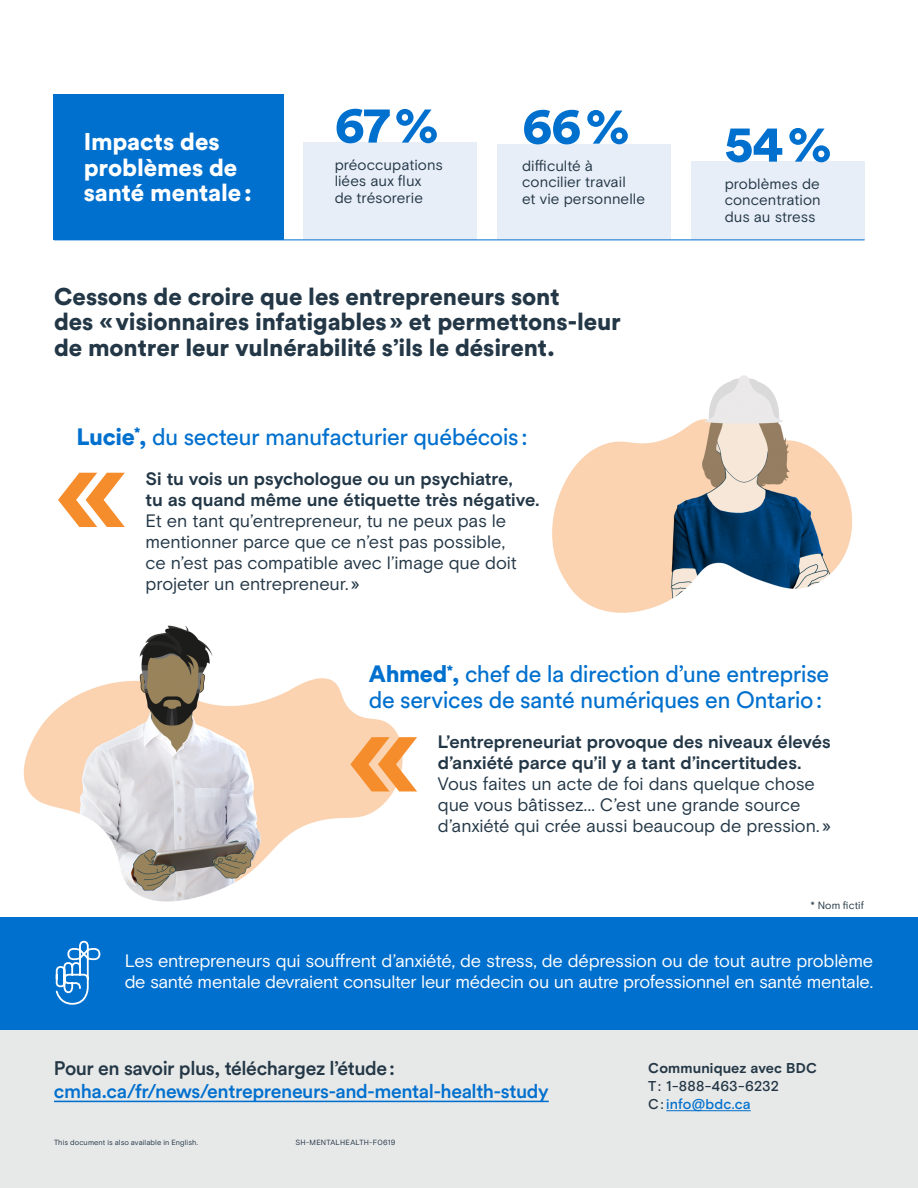
<style>
.page{position:relative;width:918px;height:1188px;background:#fff}
.page>*{position:absolute;margin:0;border:0;box-sizing:border-box;transform-origin:0 0}
.t1{font:700 127.5px "Basis Grotesque";color:#f68d2c}
.t2{font:900 51px "Circular Std";color:#0070ce}
.t3{font:900 24px/25.5px "Circular Std";letter-spacing:-.005em;color:#233746}
.t4{font:900 24px/25.5px "Circular Std";letter-spacing:-.005em;color:#fff}
.t5{font:23.4px/25.2px "Circular Std";letter-spacing:-.02em;color:#0070ce}
.H2_Subtitle{font:500 19.5px/22.5px "Circular Std";letter-spacing:-.02em;color:#0070ce}
.t6{font:18px/21px "Basis Grotesque";letter-spacing:-.005em;color:#233746}
.S1_Paragraphe{font:18px/21px "Basis Grotesque";letter-spacing:-.02em;color:#fff}
.t7{font:700 18px/21px "Basis Grotesque";letter-spacing:-.005em;color:#233746}
.P_Intro{font:15px/16.5px "Basis Grotesque";letter-spacing:.005em;color:#233746}
.t8{font:700 14.25px "Basis Grotesque";letter-spacing:.01em;color:#233746}
.t9{font:500 14.25px "Basis Grotesque";letter-spacing:.015em;color:#233746}
.t10{font:500 14.25px "Basis Grotesque";letter-spacing:.005em;color:#0070ce}
.t11{font:10.5px "Basis Grotesque";letter-spacing:.01em;color:#233746}
.t12{font:7.5px "Basis Grotesque";letter-spacing:.015em;color:#233746}
.s1{font-weight:900}
.s2{font-weight:700}
.s3{font-weight:400}
.s4{color:#233746}
</style>
<div class="page">
<img style="left:552px;top:375px;width:300px;height:238px">
<img style="left:23px;top:625px;width:380px;height:277px">
<div style="left:0;top:978px;width:918px;height:209px;background:#e7e8e8"></div>
<div style="left:0;top:917px;width:918px;height:112px;background:#0070ce"></div>
<hr style="left:54px;top:1101px;width:495px;height:1px;background:#0070ce">
<hr style="left:666px;top:1110px;width:85px;height:1px;background:#0070ce">
<div style="left:303px;top:142px;width:174px;height:98px;background:#e8eef8"></div>
<div style="left:53px;top:94px;width:231px;height:146px;background:#0070ce"></div>
<div style="left:497px;top:144px;width:174px;height:96px;background:#e8eef8"></div>
<div style="left:691px;top:161px;width:174px;height:79px;background:#e8eef8"></div>
<hr style="left:54px;top:240px;width:811px;height:1px;background:#0070ce">
<svg style="left:55px;top:940px;width:46px;height:65px"></svg>
<h5 class="t4" style="left:84px;top:129px;width:170px">Impacts des problèmes de santé mentale:</h5>
<h2 class="t2" style="left:335px;top:91px;width:106px">67%</h2>
<p class="P_Intro" style="left:335px;top:156px;width:110px">préoccupations liées aux flux de trésorerie</p>
<h2 class="t2" style="left:522px;top:92px;width:109px">66%</h2>
<p class="P_Intro" style="left:522px;top:157px;width:124px">difficulté à concilier travail<br>et vie personnelle</p>
<h5 class="t3" style="left:54px;top:283px;width:568px">Cessons de croire que les entrepreneurs sont<br>des «visionnaires infatigables» et permettons-leur de montrer leur vulnérabilité s’ils le désirent.</h5>
<p class="t5" style="left:77px;top:423px;width:453px"><span class="s1">Lucie</span><sup>*</sup><span class="s1">,</span> du secteur manufacturier québécois:</p>
<p class="t6" style="left:146px;top:468px;width:395px"><span class="s2">Si tu vois un psychologue ou un psychiatre,<br>tu as quand même une étiquette très négative.<br></span>Et en tant qu’entrepreneur, tu ne peux pas le mentionner parce que ce n’est pas possible,<br>ce n’est pas compatible avec l’image que doit projeter un entrepreneur.»</p>
<p class="t1" style="left:53px;top:416px;width:77px">«</p>
<h2 class="t2" style="left:725px;top:110px;width:109px">54%</h2>
<p class="P_Intro" style="left:725px;top:175px;width:98px;text-align:justify">problèmes de concentration dus au stress</p>
<p class="t5" style="left:369px;top:661px;width:462px"><span class="s1">Ahmed</span><sup>*</sup><span class="s1">,</span> chef de la direction d’une entreprise de services de santé numériques en Ontario:</p>
<p class="t7" style="left:438px;top:732px;width:395px">L’entrepreneuriat provoque des niveaux élevés d’anxiété parce qu’il y a tant d’incertitudes.<br><span class="s3">Vous faites un acte de foi dans quelque chose que vous bâtissez... C’est une grande source</span></p>
<p class="t1" style="left:345px;top:680px;width:77px">«</p>
<p class="t6" style="left:438px;top:816px;width:395px">d’anxiété qui crée aussi beaucoup de pression.»</p>
<p class="t11" style="left:810px;top:899px;width:55px">* Nom fictif</p>
<p class="S1_Paragraphe" style="left:125px;top:950px;width:750px">Les entrepreneurs qui souffrent d’anxiété, de stress, de dépression ou de tout autre problème de santé mentale devraient consulter leur médecin ou un autre professionnel en santé mentale.</p>
<p class="H2_Subtitle" style="left:54px;top:1057px;width:496px"><span class="s4">Pour en savoir plus, téléchargez l’étude: </span>cmha.ca/fr/news/entrepreneurs-and-mental-health-study</p>
<p class="t12" style="left:54px;top:1138px;width:146px">This document is also available in English.</p>
<p class="t12" style="left:295px;top:1138px;width:102px">SH-MENTALHEALTH-F0619</p>
<p class="t8" style="left:648px;top:1060px;width:170px">Communiquez avec BDC</p>
<p class="t9" style="left:648px;top:1078px;width:132px">T: 1-888-463-6232</p>
<p class="t10" style="left:648px;top:1096px;width:104px"><span class="s4">C:</span> info@bdc.ca</p>
</div>
